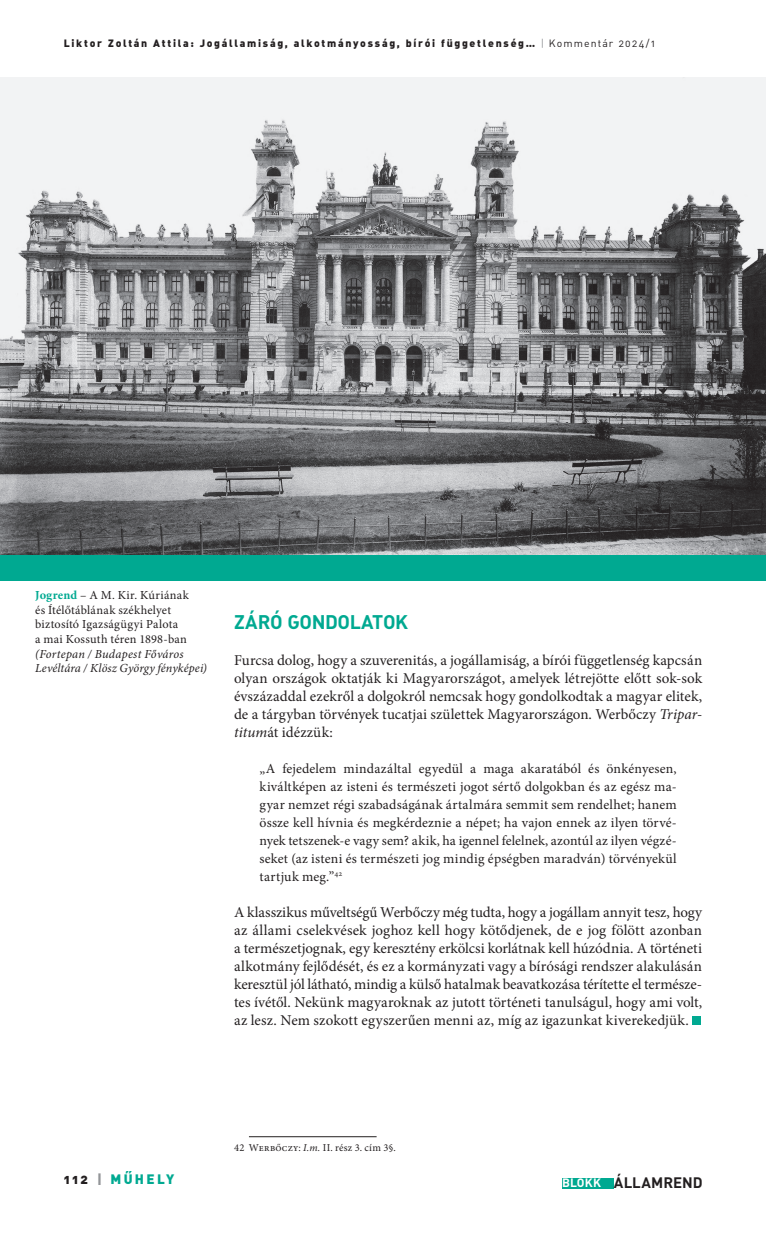
<style>
.page{position:relative;width:766px;height:1234px;background:#fff}
.page>*{position:absolute;margin:0;border:0;box-sizing:border-box;transform-origin:0 0}
._05_-_belcím{font:700 19.5px "DIN Alt PFL";letter-spacing:.015em;color:#00a991}
._8_-_kenyér_1_---_10_pt{font:15px/18px "Minion Pro";color:#231f20;text-align:justify}
.t1{font:700 15px "DIN Alt PFL";letter-spacing:.045em;color:#231f20}
._12_-_kenyér_3__--_9_2pt{font:13.8px/18px "Minion Pro";color:#231f20;text-align:justify}
.t2{font:13.5px "DIN Alt Blk PFL";letter-spacing:.2em;color:#00a991}
._1000_-_képaláírás{font:12.3px/14.7px "Minion Pro";letter-spacing:.01em;color:#231f20}
._1000_-_képaláírás-2{font:italic 12.3px/14.7px "Minion Pro";letter-spacing:.01em;color:#231f20}
.t3{font:10.5px "DIN Alt Blk PFL";letter-spacing:.175em;color:#231f20}
._20_-_lábjegyzet{font:10.5px "Minion Pro";letter-spacing:.025em;color:#231f20}
.s1{font-family:"DIN Alt PFL";color:#939598}
.s2{font-family:"DIN Alt PFL"}
.s3{font-weight:700;color:#00a991}
.s4{font-style:italic}
.s5{color:#231f20}
.s6{color:#939598}
.s7{font-size:12px;color:#fff}
</style>
<div class="page">
<div style="left:562px;top:1177px;width:51px;height:10px;background:#00a991"></div>
<div style="left:692px;top:1016px;width:8px;height:8px;background:#00a991"></div>
<hr style="left:249px;top:1135px;width:127px;height:1px;background:#231f20">
<img style="left:0;top:77px;width:765px;height:478px">
<div style="left:0;top:555px;width:765px;height:26px;background:#00a991"></div>
<p class="t3" style="left:64px;top:36px;width:591px">Liktor Zoltán Attila: Jogállamiság, alkotmányosság, bírói függetlenség… <span class="s1">|</span> <span class="s2">Kommentár 2024/1</span></p>
<p class="_1000_-_képaláírás" style="left:35px;top:587px;width:155px"><span class="s3">Jogrend</span> – A M. Kir. Kúriának és Ítélőtáblának székhelyet biztosító Igazságügyi Palota<br>a mai Kossuth téren 1898-ban</p>
<p class="_1000_-_képaláírás-2" style="left:35px;top:646px;width:173px">(Fortepan / Budapest Főváros<br>Levéltára / Klösz György fényképei)</p>
<p class="_05_-_belcím" style="left:234px;top:609px;width:175px">ZÁRÓ GONDOLATOK</p>
<p class="_8_-_kenyér_1_---_10_pt" style="left:234px;top:651px;width:469px">Furcsa dolog, hogy a szuverenitás, a jogállamiság, a bírói függetlenség kapcsán olyan országok oktatják ki Magyarországot, amelyek létrejötte előtt sok-sok évszázaddal ezekről a dolgokról nemcsak hogy gondolkodtak a magyar elitek, de a tárgyban törvények tucatjai születtek Magyarországon. Werbőczy <span class="s4">Tripar&shy;titum</span>át idézzük:</p>
<p class="_12_-_kenyér_3__--_9_2pt" style="left:259px;top:759px;width:418px">„A fejedelem mindazáltal egyedül a maga akaratából és önkényesen, kiváltképen az isteni és természeti jogot sértő dolgokban és az egész ma&shy;gyar nemzet régi szabadságának ártalmára semmit sem rendelhet; hanem össze kell hívnia és megkérdeznie a népet; ha vajon ennek az ilyen törvé&shy;nyek tetszenek-e vagy sem? akik, ha igennel felelnek, azontúl az ilyen végzé&shy;seket (az isteni és természeti jog mindig épségben maradván) törvényekül tartjuk meg.”<sup>42</sup></p>
<p class="_8_-_kenyér_1_---_10_pt" style="left:234px;top:903px;width:469px;text-align:left">A klasszikus műveltségű Werbőczy még tudta, hogy a jogállam annyit tesz, hogy az állami cselekvések joghoz kell hogy kötődjenek, de e jog fölött azonban a természetjognak, egy keresztény erkölcsi korlátnak kell húzódnia. A történeti alkotmány fejlődését, és ez a kormányzati vagy a bírósági rendszer alakulásán keresztül jól látható, mindig a külső hatalmak beavatkozása térítette el természe&shy;tes ívétől. Nekünk magyaroknak az jutott történeti tanulságul, hogy ami volt, az lesz. Nem szokott egyszerűen menni az, míg az igazunkat kiverekedjük.</p>
<p class="t2" style="left:64px;top:1169px;width:112px"><span class="s5">112</span> <span class="s6">|</span> MŰHELY</p>
<p class="_20_-_lábjegyzet" style="left:234px;top:1140px;width:163px">42 Werbőczy: <span class="s4">I.m.</span> II. rész 3. cím 3§.</p>
<p class="t1" style="left:562px;top:1172px;width:141px"><span class="s7">BLOKK</span> ÁLLAMREND</p>
</div>
